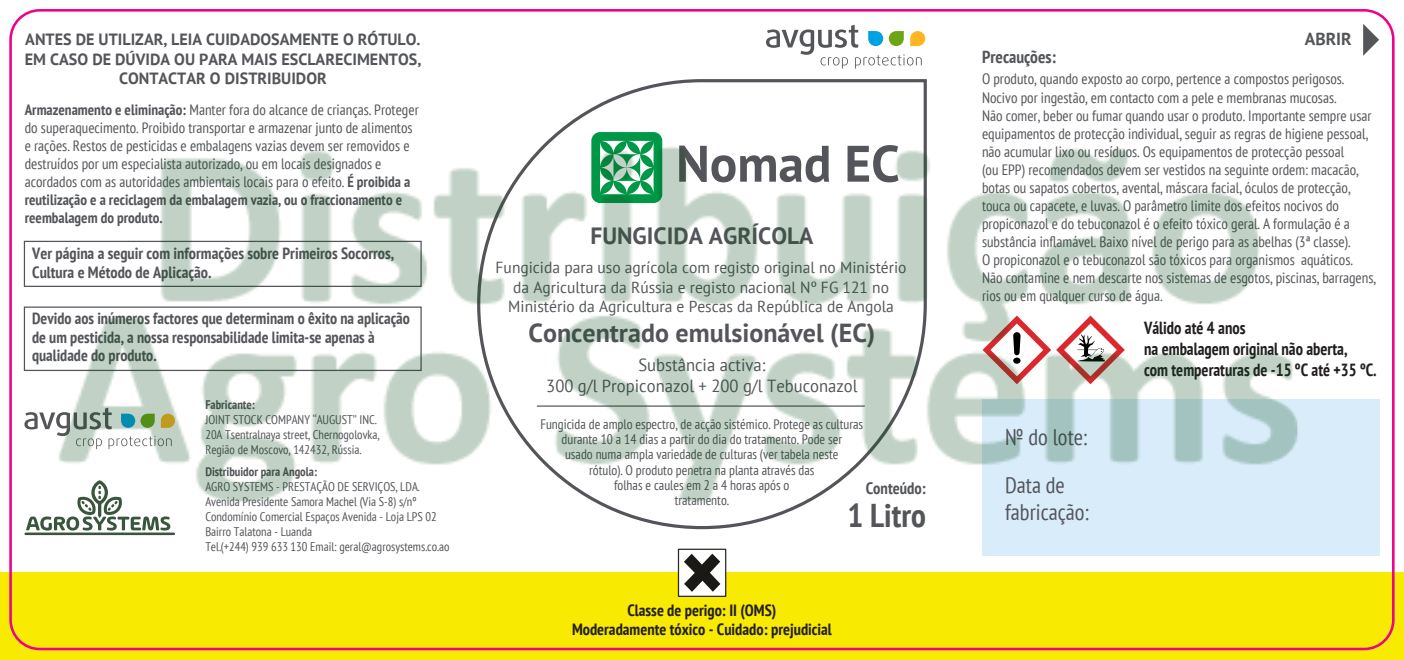
<style>
.page{position:relative;width:1404px;height:660px;background:#fff}
.page>*{position:absolute;margin:0;border:0;box-sizing:border-box;transform-origin:0 0}
.t1{font:700 51.25px "PT Sans";color:#54555a}
.t2{font:700 condensed 33px "PT Sans";color:#54555a}
.t3{font:700 26px "PT Sans";color:#54555a}
.t4{font:700 23.5px "PT Sans";color:#54555a}
.t5{font:condensed 22.5px/47.5px "PT Sans";color:#54555a}
.t6{font:700 condensed 17.5px/21px "PT Sans";color:#231f20;scale:.94 1}
.t7{font:17.5px/21px "PT Sans";color:#54555a;text-align:center;scale:.95 1}
.t8{font:700 condensed 17.5px "PT Sans";color:#54555a}
.t9{font:700 17.5px "PT Sans";color:#54555a}
.t10{font:700 condensed 16.5px "PT Sans";color:#54555a}
.t11{font:700 condensed 16.25px/18.8px "PT Sans";color:#54555a}
.t12{font:700 16.25px/19.5px "PT Sans";color:#54555a;text-align:center}
.t13{font:700 condensed 16.25px/19.5px "PT Sans";color:#231f20;text-align:center}
.t14{font:16px/19.2px "PT Sans";color:#54555a;text-align:center}
.t15{font:condensed 15px/18px "PT Sans";color:#54555a}
.t16{font:condensed 13.75px/15.2px "PT Sans";color:#54555a;text-align:center}
.t17{font:condensed 12.5px/15px "PT Sans";color:#54555a}
.t18{font:700 condensed 12.5px "PT Sans";color:#54555a}
.s1{font-weight:700}
</style>
<div class="page">
<img style="left:0;top:9px;width:1403px;height:650px">
<p class="t12" style="left:25px;top:29px;width:397px">ANTES DE UTILIZAR, LEIA CUIDADOSAMENTE O RÓTULO.<br>EM CASO DE DÚVIDA OU PARA MAIS ESCLARECIMENTOS,<br>CONTACTAR O DISTRIBUIDOR</p>
<p class="t15" style="left:25px;top:100px;width:395px"><span class="s1">Armazenamento e eliminação:</span> Manter fora do alcance de crianças. Proteger do superaquecimento. Proibido transportar e armazenar junto de alimentos e rações. Restos de pesticidas e embalagens vazias devem ser removidos e destruídos por um especialista autorizado, ou em locais designados e acordados com as autoridades ambientais locais para o efeito. <span class="s1">É proibida a reutilização e a reciclagem da embalagem vazia, ou o fraccionamento e reembalagem do produto.</span></p>
<p class="t11" style="left:32px;top:244px;width:363px">Ver página a seguir com informações sobre Primeiros Socorros,<br>Cultura e Método de Aplicação.</p>
<p class="t11" style="left:32px;top:308px;width:379px">Devido aos inúmeros factores que determinam o êxito na aplicação de um pesticida, a nossa responsabilidade limita-se apenas à qualidade do produto.</p>
<p class="t18" style="left:205px;top:396px;width:51px">Fabricante:</p>
<p class="t17" style="left:205px;top:411px;width:175px">JOINT STOCK COMPANY ‘‘AUGUST’’ INC.<br>20A Tsentralnaya street, Chernogolovka,<br>Região de Moscovo, 142432, Rússia.</p>
<p class="t18" style="left:205px;top:462px;width:113px">Distribuidor para Angola:</p>
<p class="t17" style="left:205px;top:478px;width:245px">AGRO SYSTEMS - PRESTAÇÃO DE SERVIÇOS, LDA.<br>Avenida Presidente Samora Machel (Via S-8) s/nº Condomínio Comercial Espaços Avenida - Loja LPS 02<br>Bairro Talatona - Luanda<br>Tel.(+244) 939 633 130 Email: geral@agrosystems.co.ao</p>
<h1 class="t1" style="left:676px;top:129px;width:225px">Nomad EC</h1>
<h3 class="t4" style="left:590px;top:220px;width:224px">FUNGICIDA AGRÍCOLA</h3>
<p class="t14" style="left:495px;top:257px;width:412px">Fungicida para uso agrícola com registo original no Ministério da Agricultura da Rússia e registo nacional Nº FG 121 no<br>Ministério da Agricultura e Pescas da República de Angola</p>
<h3 class="t3" style="left:528px;top:315px;width:348px">Concentrado emulsionável (EC)</h3>
<p class="t7" style="left:546px;top:354px;width:329px">Substância activa:<br>300 g/l Propiconazol + 200 g/l Tebuconazol</p>
<p class="t16" style="left:540px;top:415px;width:324px">Fungicida de amplo espectro, de acção sistémico. Protege as culturas durante 10 a 14 dias a partir do dia do tratamento. Pode ser<br>usado numa ampla variedade de culturas (ver tabela neste<br>rótulo). O produto penetra na planta através das<br>folhas e caules em 2 a 4 horas após o<br>tratamento.</p>
<p class="t10" style="left:865px;top:477px;width:62px">Conteúdo:</p>
<h2 class="t2" style="left:847px;top:493px;width:80px">1 Litro</h2>
<p class="t13" style="left:572px;top:599px;width:261px">Classe de perigo: II (OMS)<br>Moderadamente tóxico - Cuidado: prejudicial</p>
<p class="t9" style="left:1304px;top:27px;width:48px">ABRIR</p>
<p class="t8" style="left:981px;top:46px;width:76px">Precauções:</p>
<p class="t15" style="left:981px;top:70px;width:395px">O produto, quando exposto ao corpo, pertence a compostos perigosos.<br>Nocivo por ingestão, em contacto com a pele e membranas mucosas.<br>Não comer, beber ou fumar quando usar o produto. Importante sempre usar equipamentos de protecção individual, seguir as regras de higiene pessoal, não acumular lixo ou resíduos. Os equipamentos de protecção pessoal<br>(ou EPP) recomendados devem ser vestidos na seguinte ordem: macacão, botas ou sapatos cobertos, avental, máscara facial, óculos de protecção, touca ou capacete, e luvas. O parâmetro limite dos efeitos nocivos do propiconazol e do tebuconazol é o efeito tóxico geral. A formulação é a substância inflamável. Baixo nível de perigo para as abelhas (3ª classe).<br>O propiconazol e o tebuconazol são tóxicos para organismos aquáticos.<br>Não contamine e nem descarte nos sistemas de esgotos, piscinas, barragens, rios ou em qualquer curso de água.</p>
<h3 class="t5" style="left:1004px;top:412px;width:84px">№ do lote:<br>Data de</h3>
<h3 class="t5" style="left:1004px;top:487px;width:85px">fabricação:</h3>
<p class="t6" style="left:1143px;top:316px;width:248px">Válido até 4 anos<br>na embalagem original não aberta,<br>com temperaturas de -15 ºC até +35 ºC.</p>
</div>
